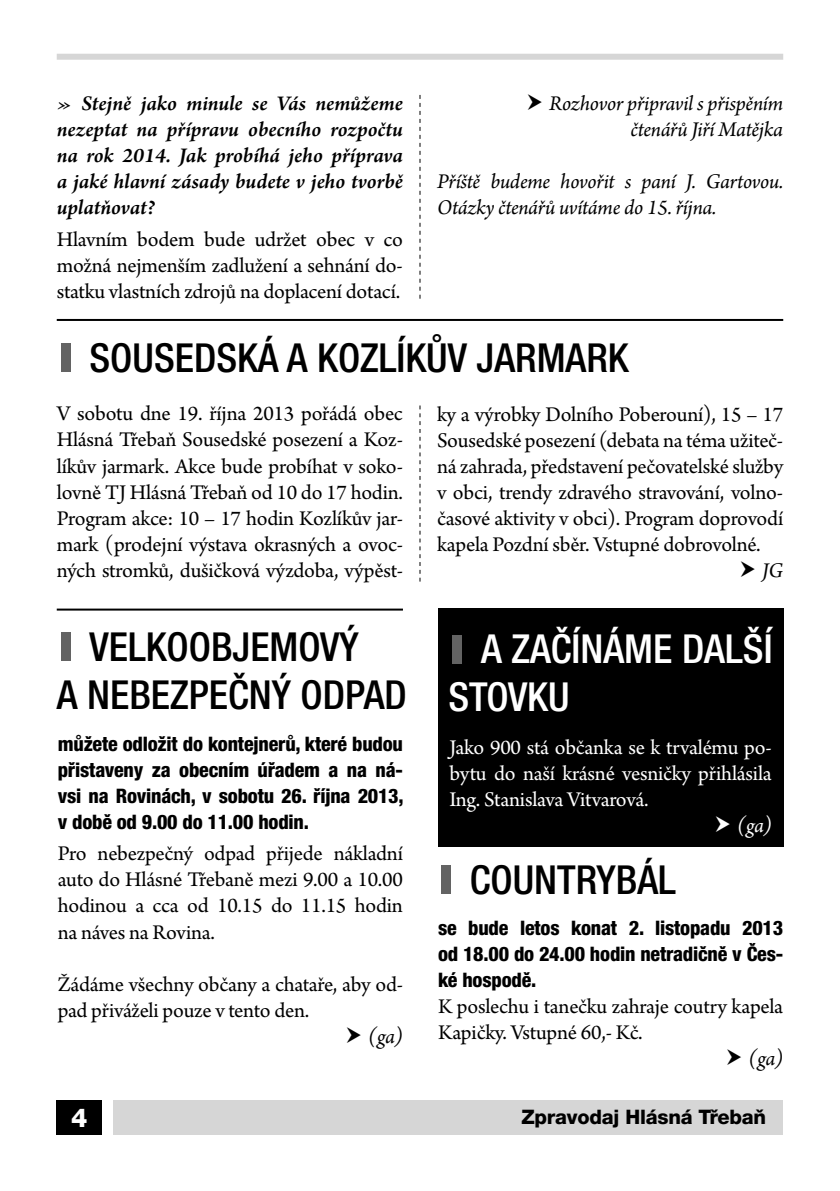
<style>
.page{position:relative;width:840px;height:1191px;background:#fff}
.page>*{position:absolute;margin:0;border:0;box-sizing:border-box;transform-origin:0 0}
.t1{font:500 condensed 40px/48px "Helvetica Neue LT Pro";color:#000}
.t2{font:500 condensed 40px/48px "Helvetica Neue LT Pro";color:#fff}
.t3{font:800 26px "Helvetica Neue LT Pro";color:#fff}
.t4{font:22px/26px "Arno Pro";letter-spacing:-.01em;color:#000;text-align:justify}
.t5{font:italic 600 22px/26px "Arno Pro";letter-spacing:-.005em;color:#000;text-align:justify}
.t6{font:italic 22px/26px "Arno Pro";letter-spacing:-.015em;color:#000;text-align:right}
.t7{font:22px/26px "Arno Pro";letter-spacing:-.01em;color:#fff;text-align:justify}
.t8{font:italic 22px "Arno Pro";color:#fff}
.t9{font:800 condensed 20px/26px "Helvetica Neue LT Pro";letter-spacing:-.01em;color:#000;text-align:justify}
.t10{font:800 20px "Helvetica Neue LT Pro";letter-spacing:-.01em;color:#000}
.s1{color:#636363}
</style>
<div class="page">
<div style="left:113px;top:1100px;width:669px;height:34px;background:#d6d6d6"></div>
<div style="left:57px;top:54px;width:725px;height:6px;background:#d6d6d6"></div>
<div style="left:438px;top:608px;width:344px;height:239px;background:#000"></div>
<div style="left:57px;top:1100px;width:45px;height:34px;background:#000"></div>
<svg style="left:419px;top:95px;width:1px;height:204px"></svg>
<svg style="left:419px;top:405px;width:1px;height:176px"></svg>
<hr style="left:57px;top:319px;width:725px;height:2px;background:#000">
<hr style="left:57px;top:608px;width:346px;height:2px;background:#000">
<p class="t5" style="left:57px;top:91px;width:347px">» Stejně jako minule se Vás nemůžeme nezeptat na přípravu obecního rozpočtu na rok 2014. Jak probíhá jeho příprava a jaké hlavní zásady budete v jeho tvorbě uplatňovat?</p>
<p class="t4" style="left:57px;top:227px;width:347px">Hlavním bodem bude udržet obec v co možná nejmenším zadlužení a sehnání do&shy;statku vlastních zdrojů na doplacení dotací.</p>
<p class="t6" style="left:549px;top:91px;width:235px">Rozhovor připravil s přispěním čtenářů Jiří Matějka</p>
<p class="t6" style="left:437px;top:169px;width:347px;text-align:left">Příště budeme hovořit s paní J. Gartovou.<br>Otázky čtenářů uvítáme do 15. října.</p>
<h1 class="t1" style="left:57px;top:333px;width:573px"><span class="s1">I</span> SOUSEDSKÁ A KOZLÍKŮV JARMARK</h1>
<p class="t4" style="left:57px;top:402px;width:347px">V sobotu dne 19. října 2013 pořádá obec Hlásná Třebaň Sousedské posezení a Koz&shy;líkův jarmark. Akce bude probíhat v soko&shy;lovně TJ Hlásná Třebaň od 10 do 17 hodin.<br>Program akce: 10 – 17 hodin Kozlíkův jar&shy;mark (prodejní výstava okrasných a ovoc&shy;ných stromků, dušičková výzdoba, výpěst-</p>
<p class="t4" style="left:437px;top:402px;width:347px">ky a výrobky Dolního Poberouní), 15 – 17<br>Sousedské posezení (debata na téma užiteč&shy;ná zahrada, představení pečovatelské služby v obci, trendy zdravého stravování, volno&shy;časové aktivity v obci). Program doprovodí kapela Pozdní sběr. Vstupné dobrovolné.</p>
<p class="t6" style="left:761px;top:558px;width:23px">JG</p>
<h1 class="t1" style="left:57px;top:622px;width:351px"><span class="s1">I</span> VELKOOBJEMOVÝ<br>A NEBEZPEČNÝ ODPAD</h1>
<h1 class="t2" style="left:448px;top:624px;width:325px"><span class="s1">I</span> A ZAČÍNÁME DALŠÍ<br>STOVKU</h1>
<p class="t9" style="left:58px;top:730px;width:347px">můžete odložit do kontejnerů, které budou přistaveny za obecním úřadem a na ná&shy;vsi na Rovinách, v sobotu 26. října 2013, v době od 9.00 do 11.00 hodin.</p>
<p class="t4" style="left:58px;top:842px;width:346px">Pro nebezpečný odpad přijede nákladní auto do Hlásné Třebaně mezi 9.00 a 10.00 hodinou a cca od 10.15 do 11.15 hodin na náves na Rovina.</p>
<p class="t4" style="left:58px;top:972px;width:346px">Žádáme všechny občany a chataře, aby od&shy;pad přiváželi pouze v tento den.</p>
<p class="t6" style="left:368px;top:1024px;width:36px">(ga)</p>
<p class="t7" style="left:449px;top:735px;width:324px">Jako 900 stá občanka se k trvalému po&shy;bytu do naší krásné vesničky přihlásila Ing. Stanislava Vitvarová.</p>
<p class="t8" style="left:736px;top:812px;width:36px">(ga)</p>
<h1 class="t1" style="left:437px;top:855px;width:240px"><span class="s1">I</span> COUNTRYBÁL</h1>
<p class="t9" style="left:438px;top:914px;width:346px">se bude letos konat 2. listopadu 2013 od 18.00 do 24.00 hodin netradičně v Čes&shy;ké hospodě.</p>
<p class="t4" style="left:438px;top:994px;width:346px">K poslechu i tanečku zahraje coutry kapela<br>Kapičky. Vstupné 60,- Kč.</p>
<p class="t6" style="left:748px;top:1046px;width:36px">(ga)</p>
<p class="t3" style="left:71px;top:1101px;width:18px">4</p>
<p class="t10" style="left:521px;top:1105px;width:246px">Zpravodaj Hlásná Třebaň</p>
</div>
